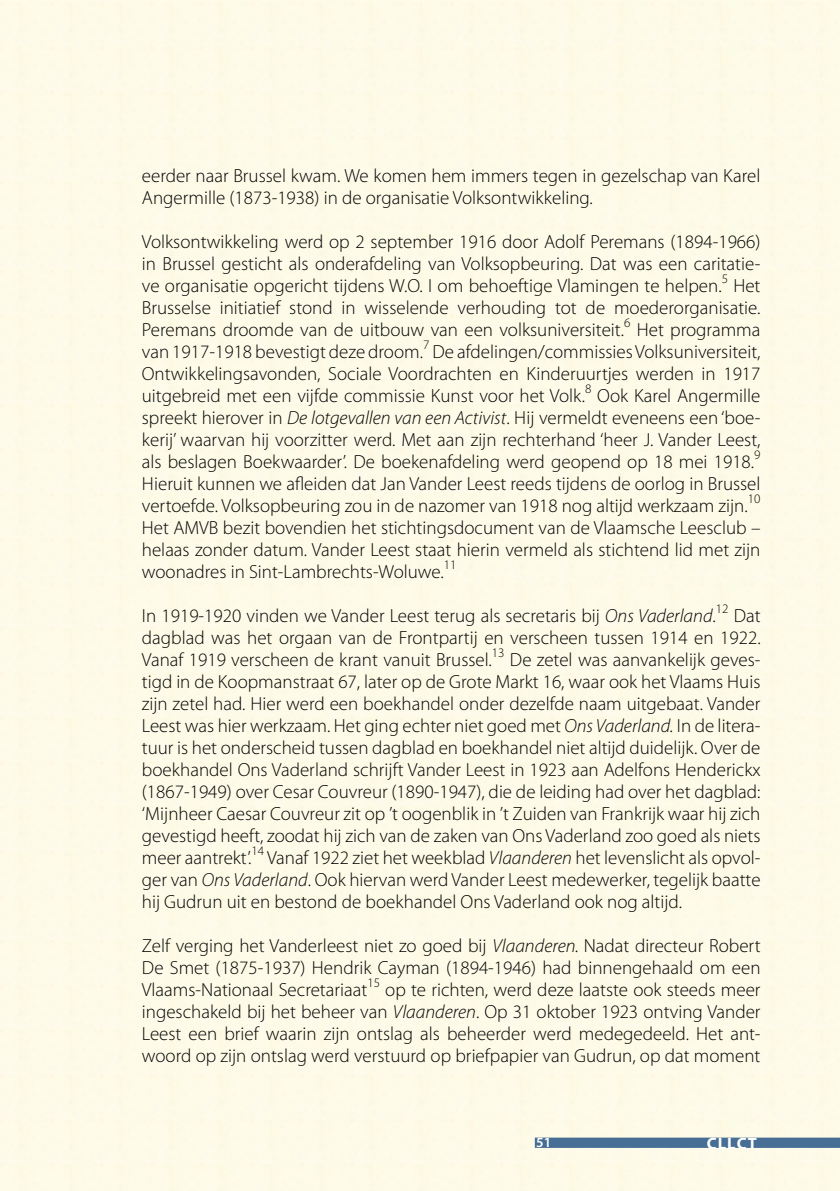
<style>
.page{position:relative;width:840px;height:1191px;background:#fff}
.page>*{position:absolute;margin:0;border:0;box-sizing:border-box;transform-origin:0 0}
.t1{font:300 19px/22px "Myriad Pro";color:#000;text-align:justify}
.t2{font:700 16.6px "Myriad Pro";letter-spacing:.055em;color:#fff}
.t3{font:600 14px "Myriad Pro";color:#fff}
.t4{font:300 13px "Myriad Pro";color:#000}
.s1{font-style:italic}
</style>
<div class="page">
<div style="left:0;top:0;width:839px;height:1191px;background:#fefbe8"></div>
<div style="left:534px;top:1137px;width:305px;height:10px;background:#476e95"></div>
<p class="t1" style="left:142px;top:164px;width:619px">eerder naar Brussel kwam. We komen hem immers tegen in gezelschap van Karel<br>Angermille (1873-1938) in de organisatie Volksontwikkeling.</p>
<p class="t1" style="left:142px;top:230px;width:619px">Volksontwikkeling werd op 2 september 1916 door Adolf Peremans (1894-1966) in Brussel gesticht als onderafdeling van Volksopbeuring. Dat was een caritatie&shy;ve organisatie opgericht tijdens W.O. I om behoeftige Vlamingen te helpen.</p>
<p class="t4" style="left:721px;top:271px;width:8px">5</p>
<p class="t1" style="left:142px;top:274px;width:619px;text-indent:591px">Het Brusselse initiatief stond in wisselende verhouding tot de moederorganisatie.<br>Peremans droomde van de uitbouw van een volksuniversiteit.</p>
<p class="t4" style="left:623px;top:315px;width:8px">6</p>
<p class="t1" style="left:636px;top:318px;width:125px">Het programma</p>
<p class="t1" style="left:142px;top:340px;width:282px">van 1917-1918 bevestigt deze droom.</p>
<p class="t4" style="left:423px;top:337px;width:8px">7</p>
<p class="t1" style="left:142px;top:340px;width:619px;text-indent:290px">De afdelingen/commissies Volksuniversiteit, Ontwikkelingsavonden, Sociale Voordrachten en Kinderuurtjes werden in 1917 uitgebreid met een vijfde commissie Kunst voor het Volk.</p>
<p class="t4" style="left:584px;top:381px;width:8px">8</p>
<p class="t1" style="left:142px;top:384px;width:620px;text-indent:455px">Ook Karel Angermille spreekt hierover in <span class="s1">De lotgevallen van een Activist</span>. Hij vermeldt eveneens een ‘boe&shy;kerij’ waarvan hij voorzitter werd. Met aan zijn rechterhand ‘heer J. Vander Leest, als beslagen Boekwaarder’. De boekenafdeling werd geopend op 18 mei 1918.</p>
<p class="t4" style="left:753px;top:447px;width:8px">9</p>
<p class="t1" style="left:142px;top:472px;width:619px">Hieruit kunnen we afleiden dat Jan Vander Leest reeds tijdens de oorlog in Brussel vertoefde. Volksopbeuring zou in de nazomer van 1918 nog altijd werkzaam zijn.</p>
<p class="t4" style="left:747px;top:491px;width:14px">10</p>
<p class="t1" style="left:142px;top:516px;width:620px">Het AMVB bezit bovendien het stichtingsdocument van de Vlaamsche Leesclub – helaas zonder datum. Vander Leest staat hierin vermeld als stichtend lid met zijn woonadres in Sint-Lambrechts-Woluwe.</p>
<p class="t4" style="left:443px;top:557px;width:14px">11</p>
<p class="t1" style="left:142px;top:604px;width:575px">In 1919-1920 vinden we Vander Leest terug als secretaris bij <span class="s1">Ons Vaderland</span>.</p>
<p class="t4" style="left:715px;top:601px;width:14px">12</p>
<p class="t1" style="left:142px;top:604px;width:620px;text-indent:591px">Dat dagblad was het orgaan van de Frontpartij en verscheen tussen 1914 en 1922.<br>Vanaf 1919 verscheen de krant vanuit Brussel.</p>
<p class="t4" style="left:491px;top:645px;width:14px">13</p>
<p class="t1" style="left:142px;top:648px;width:619px;text-indent:368px">De zetel was aanvankelijk geves&shy;tigd in de Koopmanstraat 67, later op de Grote Markt 16, waar ook het Vlaams Huis zijn zetel had. Hier werd een boekhandel onder dezelfde naam uitgebaat. Vander Leest was hier werkzaam. Het ging echter niet goed met <span class="s1">Ons Vaderland.</span> In de litera&shy;tuur is het onderscheid tussen dagblad en boekhandel niet altijd duidelijk. Over de boekhandel Ons Vaderland schrijft Vander Leest in 1923 aan Adelfons Henderickx (1867-1949) over Cesar Couvreur (1890-1947), die de leiding had over het dagblad: ‘Mijnheer Caesar Couvreur zit op ’t oogenblik in ’t Zuiden van Frankrijk waar hij zich gevestigd heeft, zoodat hij zich van de zaken van Ons Vaderland zoo goed als niets meer aantrekt’.</p>
<p class="t4" style="left:251px;top:843px;width:14px">14</p>
<p class="t1" style="left:142px;top:846px;width:619px;text-indent:125px">Vanaf 1922 ziet het weekblad <span class="s1">Vlaanderen</span> het levenslicht als opvol&shy;ger van <span class="s1">Ons Vaderland</span>. Ook hiervan werd Vander Leest medewerker, tegelijk baatte hij Gudrun uit en bestond de boekhandel Ons Vaderland ook nog altijd.</p>
<p class="t1" style="left:142px;top:934px;width:619px">Zelf verging het Vanderleest niet zo goed bij <span class="s1">Vlaanderen.</span> Nadat directeur Robert De Smet (1875-1937) Hendrik Cayman (1894-1946) had binnengehaald om een Vlaams-Nationaal Secretariaat</p>
<p class="t4" style="left:367px;top:975px;width:14px">15</p>
<p class="t1" style="left:142px;top:978px;width:619px;text-indent:243px">op te richten, werd deze laatste ook steeds meer ingeschakeld bij het beheer van <span class="s1">Vlaanderen</span>. Op 31 oktober 1923 ontving Vander Leest een brief waarin zijn ontslag als beheerder werd medegedeeld. Het ant&shy;woord op zijn ontslag werd verstuurd op briefpapier van Gudrun, op dat moment</p>
<p class="t3" style="left:536px;top:1133px;width:17px">51</p>
<p class="t2" style="left:706px;top:1132px;width:51px">cllct</p>
</div>
